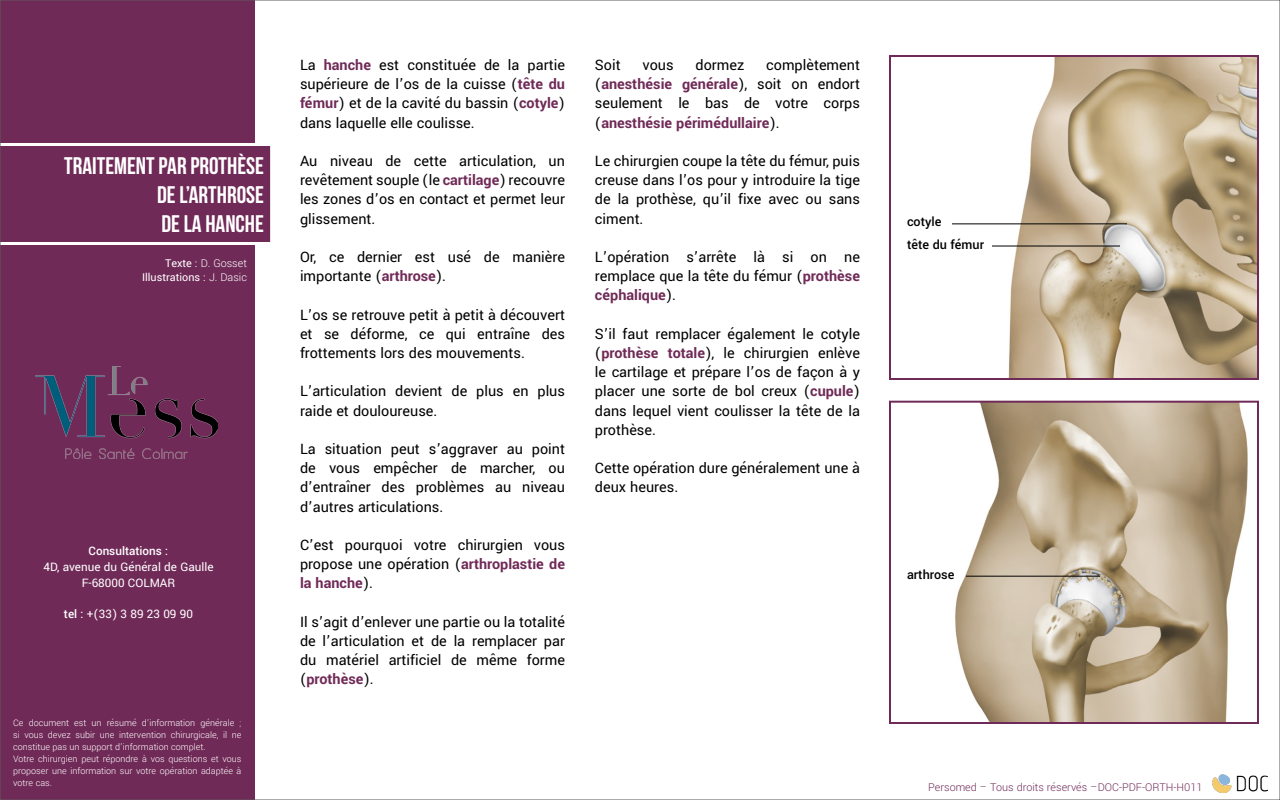
<style>
.page{position:relative;width:1280px;height:800px;background:#fff}
.page>*{position:absolute;margin:0;border:0;box-sizing:border-box;transform-origin:0 0}
.t1{font:24px/28.8px "Bebas Neue";color:#fff;text-align:justify}
.t2{font:16px/19.2px "Yantramanav";color:#000;text-align:justify}
.t3{font:500 14px "Yantramanav";color:#000}
.t4{font:13px/15.6px "Yantramanav";color:#fff;text-align:center}
.t5{font:500 13px "Yantramanav";color:#fff}
.t6{font:300 12px "Yantramanav";color:#702a57}
.t7{font:12px/14.4px "Yantramanav";color:#fff;text-align:right}
.t8{font:300 10px/12px "Yantramanav";color:#fff}
.s1{font-weight:300}
.s2{font-weight:500}
.s3{font-weight:700;color:#702a57}
</style>
<div class="page">
<div style="left:0;top:0;width:255px;height:800px;background:#702a57"></div>
<svg style="left:2px;top:143px;width:269px;height:102px"></svg>
<img style="left:952px;top:58px;width:304px;height:319px">
<div style="left:889px;top:55px;width:370px;height:325px;border:2px solid #702a57"></div>
<img style="left:955px;top:404px;width:293px;height:317px">
<div style="left:889px;top:401px;width:370px;height:323px;border:2px solid #702a57"></div>
<hr style="left:992px;top:246px;width:128px;height:1px;background:#000">
<hr style="left:952px;top:223px;width:175px;height:1px;background:#000">
<hr style="left:966px;top:576px;width:134px;height:1px;background:#000">
<img style="left:35px;top:367px;width:183px;height:92px">
<img style="left:1213px;top:775px;width:55px;height:18px">
<h1 class="t1" style="left:157px;top:151px;width:108px;text-indent:-93px">TRAITEMENT PAR PROTHÈSE DE L’ARTHROSE DE LA HANCHE</h1>
<p class="t7" style="left:142px;top:256px;width:106px">Texte : <span class="s1">D. Gosset<br></span>Illustrations : <span class="s1">J. Dasic</span></p>
<p class="t5" style="left:89px;top:543px;width:81px">Consultations :</p>
<p class="t4" style="left:43px;top:559px;width:172px">4D, avenue du Général de Gaulle<br>F-68000 COLMAR</p>
<p class="t4" style="left:64px;top:606px;width:131px"><span class="s2">tel :</span> +(33) 3 89 23 09 90</p>
<p class="t8" style="left:13px;top:717px;width:230px">Ce document est un résumé d’information générale ; si vous devez subir une intervention chirurgicale, il ne constitue pas un support d’information complet.<br>Votre chirurgien peut répondre à vos questions et vous proposer une information sur votre opération adaptée à votre cas.</p>
<p class="t2" style="left:300px;top:56px;width:267px">La <span class="s3">hanche</span> est constituée de la partie supérieure de l’os de la cuisse (<span class="s3">tête du fémur</span>) et de la cavité du bassin (<span class="s3">cotyle</span>) dans laquelle elle coulisse.</p>
<p class="t2" style="left:300px;top:152px;width:267px">Au niveau de cette articulation, un revêtement souple (le <span class="s3">cartilage</span>) recouvre les zones d’os en contact et permet leur glissement.</p>
<p class="t2" style="left:300px;top:248px;width:267px">Or, ce dernier est usé de manière importante (<span class="s3">arthrose</span>).</p>
<p class="t2" style="left:300px;top:305px;width:267px">L’os se retrouve petit à petit à découvert et se déforme, ce qui entraîne des frottements lors des mouvements.</p>
<p class="t2" style="left:300px;top:382px;width:267px">L’articulation devient de plus en plus raide et douloureuse.</p>
<p class="t2" style="left:300px;top:440px;width:267px">La situation peut s’aggraver au point de vous empêcher de marcher, ou d’entraîner des problèmes au niveau d’autres articulations.</p>
<p class="t2" style="left:300px;top:536px;width:267px">C’est pourquoi votre chirurgien vous propose une opération (<span class="s3">arthroplastie de la hanche</span>).</p>
<p class="t2" style="left:300px;top:612px;width:267px">Il s’agit d’enlever une partie ou la totalité de l’articulation et de la remplacer par du matériel artificiel de même forme (<span class="s3">prothèse</span>).</p>
<p class="t2" style="left:595px;top:56px;width:267px;text-indent:171px">complètement (<span class="s3">anesthésie générale</span>), soit on endort seulement le bas de votre corps (<span class="s3">anesthésie périmédullaire</span>).</p>
<p class="t2" style="left:595px;top:152px;width:267px">Le chirurgien coupe la tête du fémur, puis creuse dans l’os pour y introduire la tige de la prothèse, qu’il fixe avec ou sans ciment.</p>
<p class="t2" style="left:595px;top:248px;width:267px">L’opération s’arrête là si on ne remplace que la tête du fémur (<span class="s3">prothèse céphalique</span>).</p>
<p class="t2" style="left:595px;top:324px;width:267px">S’il faut remplacer également le cotyle (<span class="s3">prothèse totale</span>), le chirurgien enlève le cartilage et prépare l’os de façon à y placer une sorte de bol creux (<span class="s3">cupule</span>) dans lequel vient coulisser la tête de la prothèse.</p>
<p class="t2" style="left:595px;top:459px;width:267px">Cette opération dure généralement une à deux heures.</p>
<p class="t2" style="left:595px;top:56px;width:27px">Soit</p>
<p class="t2" style="left:643px;top:56px;width:33px">vous</p>
<p class="t2" style="left:696px;top:56px;width:50px">dormez</p>
<p class="t3" style="left:907px;top:213px;width:36px">cotyle</p>
<p class="t3" style="left:907px;top:236px;width:79px">tête du fémur</p>
<p class="t3" style="left:907px;top:566px;width:49px">arthrose</p>
<p class="t6" style="left:928px;top:780px;width:276px">Persomed – Tous droits réservés –DOC-PDF-ORTH-H011</p>
</div>
